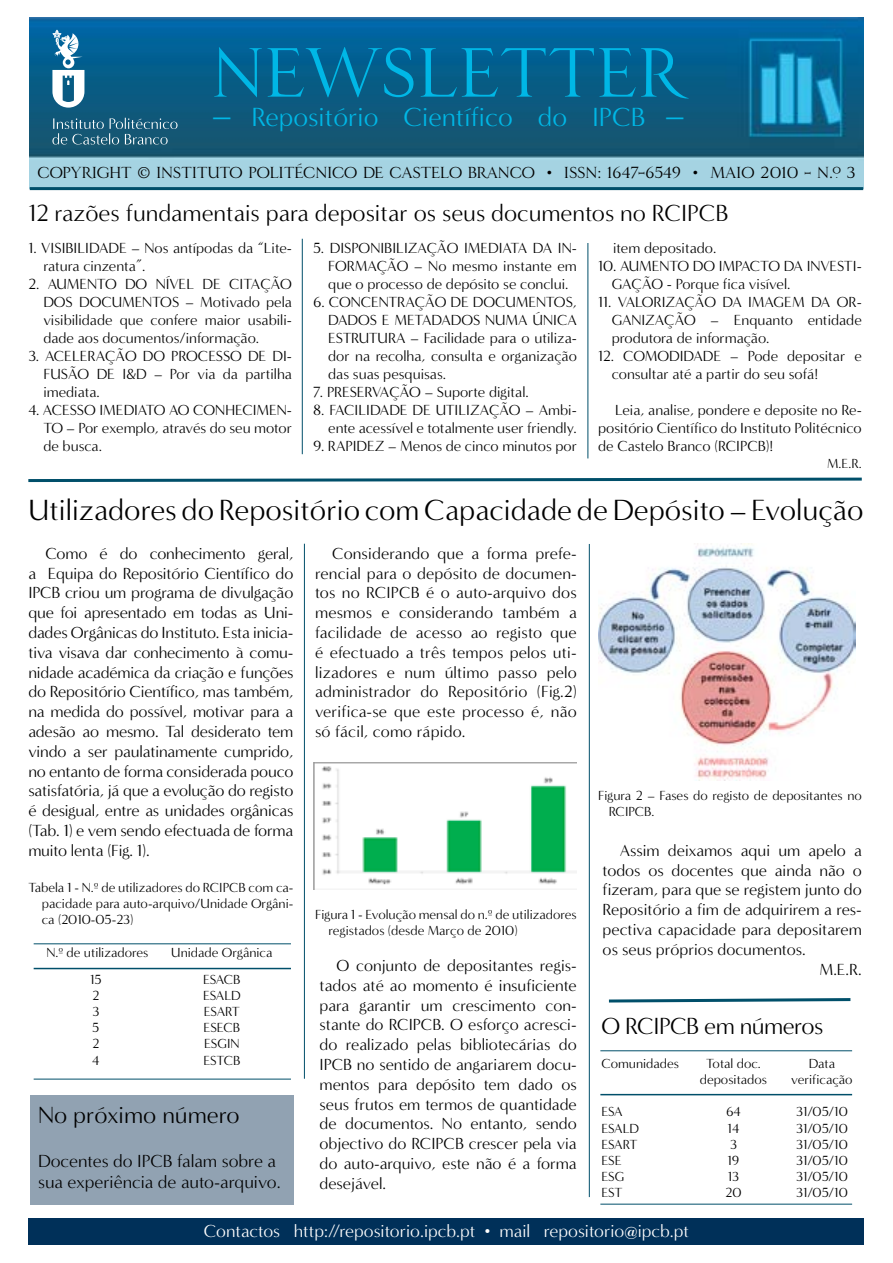
<style>
.page{position:relative;width:893px;height:1263px;background:#fff}
.page>*{position:absolute;margin:0;border:0;box-sizing:border-box;transform-origin:0 0}
.t1{font:72px "Minerva Display Antiqua";letter-spacing:.015em;color:#00b7e6}
.t2{font:30px "Minerva Modern";color:#000}
.t3{font:27px "Minerva Modern";color:#00b7e6}
.t4{font:24px "Minerva Modern";color:#000}
.t5{font:24px "Minerva Modern";letter-spacing:-.02em;color:#000}
.t6{font:18px "Minerva Modern";color:#fff}
.t7{font:18px/21.6px "Minerva Modern";color:#000}
.t8{font:16.5px/19.8px "Minerva Modern";color:#000;text-align:justify}
.t9{font:16.5px "Minerva Display Antiqua";letter-spacing:-.01em;color:#000}
.t10{font:15px/18px "Minerva Modern";color:#000;text-align:justify}
.t11{font:13.5px/16.2px "Minerva Modern";color:#000}
.s1{font-size:36px}
</style>
<div class="page">
<div style="left:30px;top:1094px;width:263px;height:110px;background:#91a2b2"></div>
<img style="left:30px;top:17px;width:833px;height:170px">
<div style="left:28px;top:1218px;width:835px;height:27px;background:#003059"></div>
<hr style="left:30px;top:187px;width:833px;height:3px;background:#004f6a">
<hr style="left:302px;top:239px;width:1px;height:215px;background:#004f6a">
<hr style="left:587px;top:243px;width:1px;height:215px;background:#004f6a">
<svg style="left:28px;top:477px;width:834px;height:6px"></svg>
<svg style="left:52px;top:30px;width:32px;height:78px"></svg>
<svg style="left:52px;top:118px;width:126px;height:27px;background:#356e88"></svg>
<hr style="left:34px;top:943px;width:257px;height:1px;background:#004f6a">
<hr style="left:34px;top:968px;width:257px;height:1px;background:#004f6a">
<hr style="left:34px;top:1079px;width:257px;height:1px;background:#004f6a">
<img style="left:314px;top:762px;width:262px;height:127px">
<img style="left:598px;top:544px;width:257px;height:236px">
<hr style="left:589px;top:544px;width:1px;height:653px;background:#004f6a">
<svg style="left:608px;top:998px;width:243px;height:5px"></svg>
<hr style="left:600px;top:1050px;width:252px;height:1px;background:#004f6a">
<hr style="left:600px;top:1094px;width:252px;height:1px;background:#004f6a">
<hr style="left:600px;top:1204px;width:252px;height:1px;background:#004f6a">
<hr style="left:304px;top:544px;width:1px;height:535px;background:#004f6a">
<h1 class="t1" style="left:212px;top:32px;width:475px">NEWSLETTER</h1>
<h3 class="t3" style="left:212px;top:102px;width:474px"><span class="s1">–</span> Repositório Científico do IPCB <span class="s1">–</span></h3>
<p class="t9" style="left:38px;top:163px;width:819px">COPYRIGHT © INSTITUTO POLITÉCNICO DE CASTELO BRANCO • ISSN: 1647-6549 • MAIO 2010 – N.º 3</p>
<h3 class="t4" style="left:28px;top:199px;width:701px">12 razões fundamentais para depositar os seus documentos no RCIPCB</h3>
<p class="t10" style="left:328px;top:240px;width:250px;text-indent:-15px">5. DISPONIBILIZAÇÃO IMEDIATA DA IN-FORMAÇÃO – No mesmo instante em que o processo de depósito se conclui.</p>
<p class="t10" style="left:328px;top:294px;width:250px;text-indent:-15px">6. CONCENTRAÇÃO DE DOCUMENTOS, DADOS E METADADOS NUMA ÚNICA ESTRUTURA – Facilidade para o utiliza&shy;dor na recolha, consulta e organização das suas pesquisas.</p>
<p class="t10" style="left:313px;top:384px;width:217px">7. PRESERVAÇÃO – Suporte digital.</p>
<p class="t10" style="left:313px;top:402px;width:265px;text-align:right">8. FACILIDADE DE UTILIZAÇÃO – Ambi&shy;ente acessível e totalmente user friendly.</p>
<p class="t10" style="left:313px;top:438px;width:265px">9. RAPIDEZ – Menos de cinco minutos por</p>
<p class="t10" style="left:43px;top:240px;width:250px;text-indent:-15px">1. VISIBILIDADE – Nos antípodas da “Lite&shy;ratura cinzenta”.</p>
<p class="t10" style="left:43px;top:276px;width:250px;text-indent:-15px">2. AUMENTO DO NÍVEL DE CITAÇÃO DOS DOCUMENTOS – Motivado pela visibilidade que confere maior usabili&shy;dade aos documentos/informação.</p>
<p class="t10" style="left:43px;top:348px;width:250px;text-indent:-15px">3. ACELERAÇÃO DO PROCESSO DE DI-FUSÃO DE I&amp;D – Por via da partilha imediata.</p>
<p class="t10" style="left:43px;top:402px;width:250px;text-indent:-15px">4. ACESSO IMEDIATO AO CONHECIMEN-TO – Por exemplo, através do seu motor de busca.</p>
<p class="t10" style="left:613px;top:240px;width:105px">item depositado.</p>
<p class="t10" style="left:612px;top:258px;width:252px;text-indent:-14px">10. AUMENTO DO IMPACTO DA INVESTI-<br>GAÇÃO - Porque fica visível.</p>
<p class="t10" style="left:612px;top:294px;width:252px;text-indent:-14px">11. VALORIZAÇÃO DA IMAGEM DA OR-GANIZAÇÃO – Enquanto entidade produtora de informação.</p>
<p class="t10" style="left:612px;top:348px;width:252px;text-indent:-14px">12. COMODIDADE – Pode depositar e consultar até a partir do seu sofá!</p>
<p class="t10" style="left:598px;top:402px;width:265px;text-indent:17px">Leia, analise, pondere e deposite no Re&shy;positório Científico do Instituto Politécnico de Castelo Branco (RCIPCB)!</p>
<p class="t11" style="left:827px;top:455px;width:36px">M.E.R.</p>
<h2 class="t2" style="left:28px;top:493px;width:837px">Utilizadores do Repositório com Capacidade de Depósito – Evolução</h2>
<p class="t8" style="left:28px;top:543px;width:267px;text-indent:17px">Como é do conhecimento geral, a Equipa do Repositório Científico do IPCB criou um programa de divulgação que foi apresentado em todas as Uni&shy;dades Orgânicas do Instituto. Esta inicia&shy;tiva visava dar conhecimento à comu&shy;nidade académica da criação e funções do Repositório Científico, mas também, na medida do possível, motivar para a adesão ao mesmo. Tal desiderato tem vindo a ser paulatinamente cumprido, no entanto de forma considerada pouco satisfatória, já que a evolução do registo é desigual, entre as unidades orgânicas (Tab. 1) e vem sendo efectuada de forma muito lenta (Fig. 1).</p>
<p class="t11" style="left:42px;top:879px;width:253px;text-align:justify;text-indent:-14px">Tabela 1 - N.º de utilizadores do RCIPCB com ca&shy;pacidade para auto-arquivo/Unidade Orgâni&shy;ca (2010-05-23)</p>
<p class="t11" style="left:46px;top:944px;width:104px">N.º de utilizadores</p>
<p class="t11" style="left:171px;top:944px;width:103px">Unidade Orgânica</p>
<p class="t11" style="left:90px;top:971px;width:13px">15</p>
<p class="t11" style="left:203px;top:971px;width:39px">ESACB</p>
<p class="t11" style="left:92px;top:987px;width:8px">2</p>
<p class="t11" style="left:203px;top:987px;width:39px">ESALD</p>
<p class="t11" style="left:92px;top:1003px;width:8px">3</p>
<p class="t11" style="left:204px;top:1003px;width:38px">ESART</p>
<p class="t11" style="left:92px;top:1020px;width:9px">5</p>
<p class="t11" style="left:204px;top:1020px;width:38px">ESECB</p>
<p class="t11" style="left:92px;top:1036px;width:8px">2</p>
<p class="t11" style="left:204px;top:1036px;width:37px">ESGIN</p>
<p class="t11" style="left:92px;top:1052px;width:9px">4</p>
<p class="t11" style="left:203px;top:1052px;width:39px">ESTCB</p>
<h3 class="t4" style="left:38px;top:1101px;width:203px">No próximo número</h3>
<p class="t7" style="left:38px;top:1150px;width:244px">Docentes do IPCB falam sobre a sua experiência de auto-arquivo.</p>
<p class="t8" style="left:315px;top:543px;width:263px;text-indent:17px">Considerando que a forma prefe&shy;rencial para o depósito de documen&shy;tos no RCIPCB é o auto-arquivo dos mesmos e considerando também a facilidade de acesso ao registo que é efectuado a três tempos pelos uti&shy;lizadores e num último passo pelo administrador do Repositório (Fig.2) verifica-se que este processo é, não só fácil, como rápido.</p>
<p class="t11" style="left:329px;top:906px;width:250px;text-indent:-14px">Figura 1 - Evolução mensal do n.º de utilizadores registados (desde Março de 2010)</p>
<p class="t8" style="left:320px;top:956px;width:259px;text-indent:17px">O conjunto de depositantes regis&shy;tados até ao momento é insuficiente para garantir um crescimento con&shy;stante do RCIPCB. O esforço acresci&shy;do realizado pelas bibliotecárias do IPCB no sentido de angariarem docu&shy;mentos para depósito tem dado os seus frutos em termos de quantidade de documentos. No entanto, sendo objectivo do RCIPCB crescer pela via do auto-arquivo, este não é a forma desejável.</p>
<p class="t11" style="left:609px;top:787px;width:255px;text-indent:-11px">Figura 2 – Fases do registo de depositantes no<br>RCIPCB.</p>
<p class="t8" style="left:620px;top:841px;width:244px">Assim deixamos aqui um apelo a</p>
<p class="t8" style="left:603px;top:860px;width:261px">todos os docentes que ainda não o</p>
<p class="t8" style="left:603px;top:880px;width:261px">fizeram, para que se registem junto do</p>
<p class="t8" style="left:603px;top:900px;width:261px">Repositório a fim de adquirirem a res-</p>
<p class="t8" style="left:603px;top:920px;width:261px">pectiva capacidade para depositarem</p>
<p class="t8" style="left:603px;top:940px;width:204px">os seus próprios documentos.</p>
<p class="t8" style="left:819px;top:959px;width:44px">M.E.R.</p>
<h3 class="t5" style="left:601px;top:1012px;width:223px">O RCIPCB em números</h3>
<p class="t11" style="left:601px;top:1055px;width:79px">Comunidades</p>
<p class="t11" style="left:706px;top:1055px;width:56px">Total doc.</p>
<p class="t11" style="left:809px;top:1055px;width:28px">Data</p>
<p class="t11" style="left:700px;top:1071px;width:69px">depositados</p>
<p class="t11" style="left:791px;top:1071px;width:63px">verificação</p>
<p class="t11" style="left:601px;top:1104px;width:23px">ESA</p>
<p class="t11" style="left:726px;top:1104px;width:16px">64</p>
<p class="t11" style="left:796px;top:1104px;width:53px">31/05/10</p>
<p class="t11" style="left:601px;top:1120px;width:39px">ESALD</p>
<p class="t11" style="left:728px;top:1120px;width:13px">14</p>
<p class="t11" style="left:796px;top:1120px;width:53px">31/05/10</p>
<p class="t11" style="left:601px;top:1136px;width:38px">ESART</p>
<p class="t11" style="left:730px;top:1136px;width:8px">3</p>
<p class="t11" style="left:796px;top:1136px;width:53px">31/05/10</p>
<p class="t11" style="left:601px;top:1152px;width:22px">ESE</p>
<p class="t11" style="left:727px;top:1152px;width:13px">19</p>
<p class="t11" style="left:796px;top:1152px;width:53px">31/05/10</p>
<p class="t11" style="left:601px;top:1169px;width:24px">ESG</p>
<p class="t11" style="left:728px;top:1169px;width:13px">13</p>
<p class="t11" style="left:796px;top:1169px;width:53px">31/05/10</p>
<p class="t11" style="left:601px;top:1185px;width:23px">EST</p>
<p class="t11" style="left:725px;top:1185px;width:17px">20</p>
<p class="t11" style="left:796px;top:1185px;width:53px">31/05/10</p>
<p class="t6" style="left:204px;top:1220px;width:487px">Contactos http://repositorio.ipcb.pt • mail repositorio@ipcb.pt</p>
</div>
